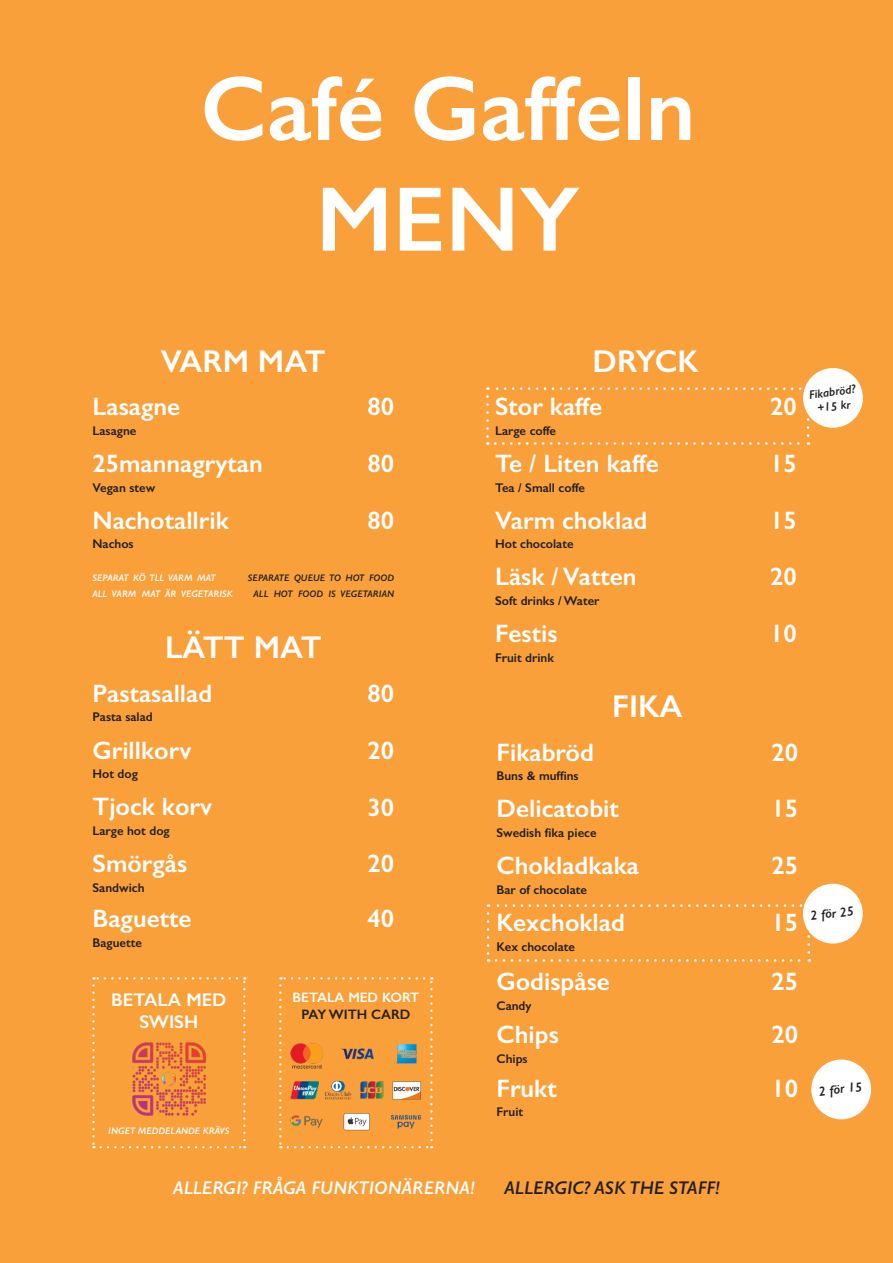
<style>
.page{position:relative;width:893px;height:1263px;background:#f9a03a}
.page>*{position:absolute;margin:0;border:0;box-sizing:border-box;transform-origin:0 0}
.t1{font:600 92.25px "Gill Sans";color:#fff}
.t2{font:600 31.65px "Gill Sans";color:#fff}
.t3{font:600 25.35px "Gill Sans";color:#fff}
.t4{font:italic 600 18.45px "Gill Sans";color:#fff}
.t5{font:italic 600 18.45px "Gill Sans";color:#231f20}
.t6{font:600 18.45px "Gill Sans";color:#fff}
.t7{font:600 13.65px "Gill Sans";color:#fff}
.t8{font:600 13.65px "Gill Sans";color:#231f20}
.t9{font:italic 600 13.2px "Gill Sans";color:#231f20}
.t10{font:600 12.6px "Gill Sans";color:#231f20}
.t11{font:italic 600 12.15px "Gill Sans";color:#231f20}
.t12{font:italic 600 9.45px "Gill Sans";color:#fff}
.t13{font:italic 600 9.45px "Gill Sans";color:#231f20}
</style>
<div class="page">
<svg style="left:486px;top:396px;width:3px;height:49px"></svg>
<svg style="left:495px;top:442px;width:314px;height:3px"></svg>
<svg style="left:807px;top:415px;width:2px;height:21px"></svg>
<svg style="left:487px;top:387px;width:313px;height:3px"></svg>
<div style="left:803px;top:368px;width:60px;height:60px;background:#fff;border-radius:50%"></div>
<svg style="left:487px;top:913px;width:2px;height:49px"></svg>
<svg style="left:496px;top:959px;width:314px;height:3px"></svg>
<svg style="left:807px;top:929px;width:3px;height:23px"></svg>
<svg style="left:488px;top:904px;width:313px;height:3px"></svg>
<div style="left:803px;top:884px;width:60px;height:59px;background:#fff;border-radius:50%"></div>
<div style="left:811px;top:1059px;width:60px;height:60px;background:#fff;border-radius:50%"></div>
<svg style="left:92px;top:985px;width:3px;height:163px"></svg>
<svg style="left:101px;top:1146px;width:144px;height:2px"></svg>
<svg style="left:243px;top:977px;width:3px;height:163px"></svg>
<svg style="left:93px;top:977px;width:144px;height:2px"></svg>
<img style="left:132px;top:1042px;width:74px;height:74px">
<svg style="left:279px;top:985px;width:3px;height:163px"></svg>
<svg style="left:288px;top:1146px;width:144px;height:2px"></svg>
<svg style="left:430px;top:977px;width:3px;height:163px"></svg>
<svg style="left:280px;top:977px;width:144px;height:2px"></svg>
<img style="left:290px;top:1043px;width:131px;height:88px">
<p class="t1" style="left:200px;top:53px;width:497px">Café Gaffeln</p>
<p class="t1" style="left:316px;top:164px;width:265px">MENY</p>
<p class="t2" style="left:161px;top:342px;width:167px">VARM MAT</p>
<p class="t3" style="left:93px;top:391px;width:89px">Lasagne</p>
<p class="t3" style="left:367px;top:391px;width:28px">80</p>
<p class="t3" style="left:93px;top:448px;width:172px">25mannagrytan</p>
<p class="t3" style="left:367px;top:448px;width:28px">80</p>
<p class="t3" style="left:93px;top:505px;width:138px">Nachotallrik</p>
<p class="t3" style="left:367px;top:505px;width:28px">80</p>
<p class="t10" style="left:93px;top:423px;width:45px">Lasagne</p>
<p class="t10" style="left:93px;top:480px;width:64px">Vegan stew</p>
<p class="t10" style="left:93px;top:536px;width:43px">Nachos</p>
<p class="t12" style="left:93px;top:572px;width:125px">SEPARAT KÖ TLL VARM MAT</p>
<p class="t13" style="left:248px;top:572px;width:148px">SEPARATE QUEUE TO HOT FOOD</p>
<p class="t12" style="left:93px;top:588px;width:142px">ALL VARM MAT ÄR VEGETARISK</p>
<p class="t13" style="left:254px;top:588px;width:142px">ALL HOT FOOD IS VEGETARIAN</p>
<p class="t2" style="left:165px;top:629px;width:158px">LÄTT MAT</p>
<p class="t3" style="left:93px;top:678px;width:121px">Pastasallad</p>
<p class="t3" style="left:367px;top:678px;width:28px">80</p>
<p class="t3" style="left:93px;top:735px;width:100px">Grillkorv</p>
<p class="t3" style="left:367px;top:735px;width:28px">20</p>
<p class="t3" style="left:93px;top:791px;width:121px">Tjock korv</p>
<p class="t3" style="left:367px;top:792px;width:28px">30</p>
<p class="t10" style="left:93px;top:709px;width:62px">Pasta salad</p>
<p class="t10" style="left:93px;top:766px;width:47px">Hot dog</p>
<p class="t10" style="left:93px;top:823px;width:79px">Large hot dog</p>
<p class="t3" style="left:93px;top:848px;width:96px">Smörgås</p>
<p class="t3" style="left:367px;top:848px;width:28px">20</p>
<p class="t3" style="left:93px;top:903px;width:100px">Baguette</p>
<p class="t3" style="left:367px;top:903px;width:28px">40</p>
<p class="t10" style="left:93px;top:880px;width:53px">Sandwich</p>
<p class="t10" style="left:93px;top:934px;width:51px">Baguette</p>
<p class="t6" style="left:111px;top:988px;width:117px">BETALA MED</p>
<p class="t6" style="left:139px;top:1010px;width:60px">SWISH</p>
<p class="t12" style="left:108px;top:1125px;width:123px">INGET MEDDELANDE KRÄVS</p>
<p class="t7" style="left:293px;top:989px;width:128px">BETALA MED KORT</p>
<p class="t8" style="left:301px;top:1006px;width:111px">PAY WITH CARD</p>
<p class="t2" style="left:593px;top:342px;width:108px">DRYCK</p>
<p class="t3" style="left:495px;top:391px;width:109px">Stor kaffe</p>
<p class="t3" style="left:770px;top:391px;width:28px">20</p>
<p class="t3" style="left:495px;top:448px;width:165px">Te / Liten kaffe</p>
<p class="t3" style="left:770px;top:448px;width:28px">15</p>
<p class="t3" style="left:495px;top:505px;width:154px">Varm choklad</p>
<p class="t3" style="left:770px;top:505px;width:28px">15</p>
<p class="t10" style="left:495px;top:423px;width:63px">Large coffe</p>
<p class="t10" style="left:495px;top:480px;width:92px">Tea / Small coffe</p>
<p class="t10" style="left:495px;top:536px;width:80px">Hot chocolate</p>
<p class="t3" style="left:495px;top:561px;width:143px">Läsk / Vatten</p>
<p class="t3" style="left:770px;top:561px;width:28px">20</p>
<p class="t3" style="left:495px;top:618px;width:64px">Festis</p>
<p class="t3" style="left:770px;top:618px;width:28px">10</p>
<p class="t10" style="left:495px;top:593px;width:106px">Soft drinks / Water</p>
<p class="t10" style="left:495px;top:650px;width:60px">Fruit drink</p>
<p class="t11" style="left:808px;top:387px;width:49px;rotate:-7deg">Fikabröd?</p>
<p class="t11" style="left:816px;top:401px;width:35px;rotate:-7deg">+15 kr</p>
<p class="t2" style="left:612px;top:687px;width:72px">FIKA</p>
<p class="t3" style="left:496px;top:737px;width:99px">Fikabröd</p>
<p class="t3" style="left:771px;top:737px;width:28px">20</p>
<p class="t3" style="left:496px;top:793px;width:124px">Delicatobit</p>
<p class="t3" style="left:771px;top:793px;width:28px">15</p>
<p class="t3" style="left:496px;top:850px;width:144px">Chokladkaka</p>
<p class="t3" style="left:771px;top:850px;width:28px">25</p>
<p class="t10" style="left:496px;top:768px;width:84px">Buns &amp; muffins</p>
<p class="t10" style="left:496px;top:825px;width:102px">Swedish fika piece</p>
<p class="t10" style="left:496px;top:882px;width:92px">Bar of chocolate</p>
<p class="t3" style="left:496px;top:907px;width:130px">Kexchoklad</p>
<p class="t3" style="left:771px;top:907px;width:28px">15</p>
<p class="t10" style="left:496px;top:939px;width:80px">Kex chocolate</p>
<p class="t3" style="left:496px;top:966px;width:115px">Godispåse</p>
<p class="t3" style="left:771px;top:966px;width:28px">25</p>
<p class="t10" style="left:496px;top:998px;width:37px">Candy</p>
<p class="t3" style="left:496px;top:1019px;width:64px">Chips</p>
<p class="t3" style="left:771px;top:1019px;width:28px">20</p>
<p class="t3" style="left:496px;top:1073px;width:62px">Frukt</p>
<p class="t3" style="left:771px;top:1073px;width:28px">10</p>
<p class="t10" style="left:496px;top:1051px;width:33px">Chips</p>
<p class="t10" style="left:496px;top:1104px;width:28px">Fruit</p>
<p class="t9" style="left:810px;top:908px;width:45px;rotate:-7deg">2 för 25</p>
<p class="t9" style="left:818px;top:1084px;width:45px;rotate:-7deg">2 för 15</p>
<p class="t4" style="left:173px;top:1177px;width:303px">ALLERGI? FRÅGA FUNKTIONÄRERNA!</p>
<p class="t5" style="left:504px;top:1177px;width:217px">ALLERGIC? ASK THE STAFF!</p>
</div>
